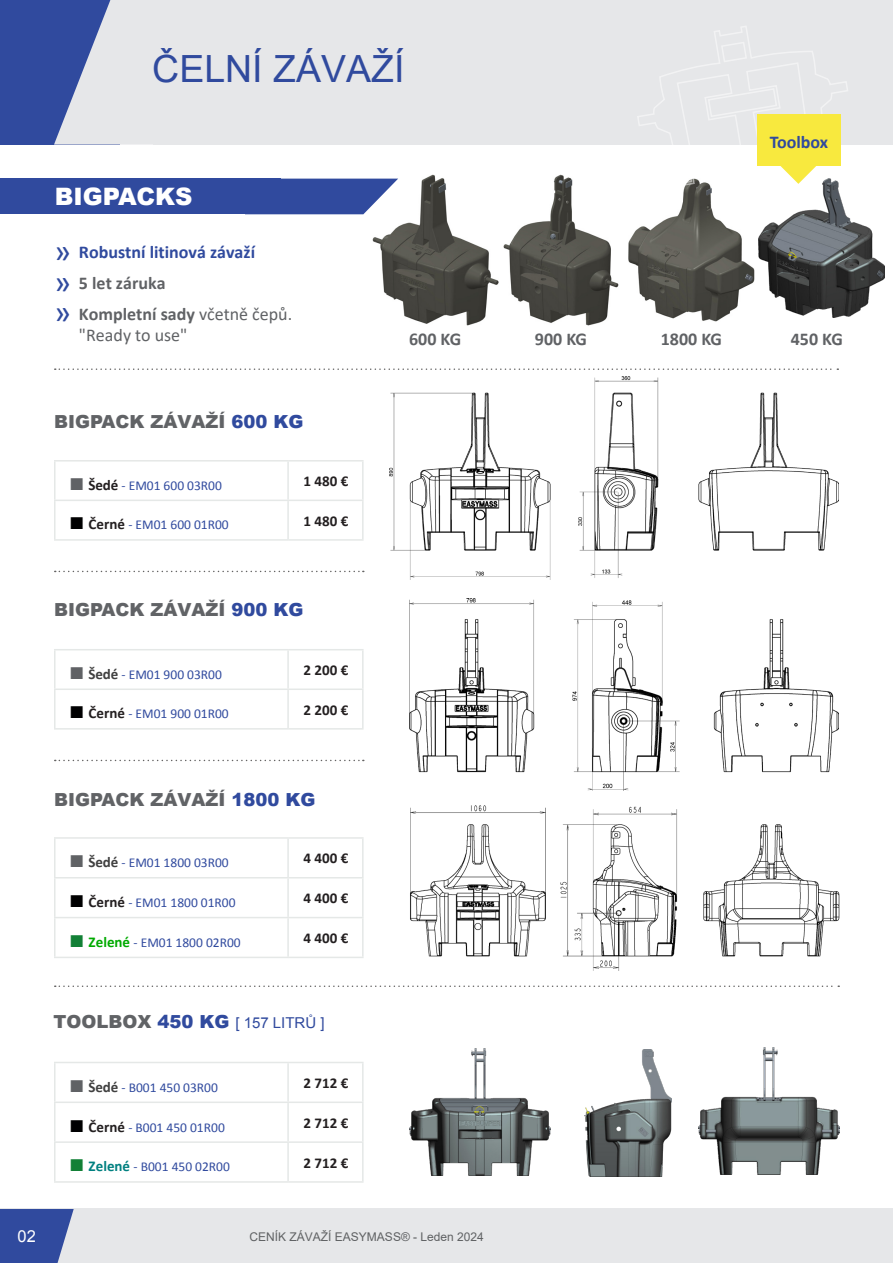
<style>
.page{position:relative;width:893px;height:1263px;background:#fff}
.page>*{position:absolute;margin:0;border:0;box-sizing:border-box;transform-origin:0 0}
.t1{font:37.5px "Arial";color:#304a9e}
.t2{font:33px "Calibri";color:#304a9e}
.t3{font:900 24px "Arial";color:#fff}
.t4{font:700 18px/30.6px "Calibri";color:#606265}
.t5{font:900 18px "Arial";color:#616366}
.t6{font:18px "Calibri";color:#606265}
.t7{font:700 18px "Calibri";color:#304a9e}
.t8{font:16.5px "Arial";color:#fff}
.t9{font:700 15px "Calibri";color:#231f20}
.t10{font:15px "Arial";color:#304a9e}
.t11{font:13.5px "Calibri";color:#304a9e}
.t12{font:12px "Arial";color:#606264}
.s1{color:#304a9e}
.s2{font-weight:400}
.s3{font-family:"Arial";font-size:25.5px;color:#606265}
.s4{font-weight:700;font-size:15px;color:#231f20}
.s5{font-family:"Arial";font-size:25.5px;color:#000001}
.s6{font-weight:700;font-size:15px;color:#404040}
.s7{font-family:"Arial";font-size:25.5px;color:#128036}
.s8{font-weight:700;font-size:15px;color:#0a0}
.s9{font-weight:900;font-size:18px;color:#616366}
.s10{font-weight:900;font-size:18px}
.s11{font-weight:700;font-size:15px;color:#008080}
</style>
<div class="page">
<img style="left:372px;top:174px;width:126px;height:152px">
<img style="left:504px;top:174px;width:114px;height:152px">
<img style="left:628px;top:187px;width:126px;height:135px">
<img style="left:410px;top:805px;width:430px;height:165px">
<div style="left:0;top:1209px;width:893px;height:54px;background:#e6e7e9"></div>
<svg style="left:0;top:1209px;width:74px;height:54px;background:#445ba6"></svg>
<div style="left:0;top:0;width:119px;height:145px;background:#304a9e"></div>
<div style="left:153px;top:0;width:740px;height:144px;background:#e6e7e9"></div>
<svg style="left:54px;top:0;width:523px;height:145px"></svg>
<div style="left:0;top:179px;width:281px;height:35px;background:#304a9e"></div>
<svg style="left:281px;top:179px;width:117px;height:35px;background:#4e64ac"></svg>
<img style="left:389px;top:377px;width:450px;height:202px">
<hr style="left:54px;top:460px;width:234px;height:1px;background:#e5e8e7">
<hr style="left:54px;top:461px;width:2px;height:39px;background:#e5e8e7">
<hr style="left:288px;top:460px;width:76px;height:1px;background:#e5e8e7">
<hr style="left:287px;top:461px;width:2px;height:39px;background:#e5e8e7">
<hr style="left:362px;top:461px;width:2px;height:39px;background:#e5e8e7">
<hr style="left:54px;top:500px;width:234px;height:1px;background:#e5e8e7">
<hr style="left:54px;top:501px;width:2px;height:38px;background:#e5e8e7">
<hr style="left:288px;top:500px;width:76px;height:1px;background:#e5e8e7">
<hr style="left:287px;top:501px;width:2px;height:38px;background:#e5e8e7">
<hr style="left:362px;top:501px;width:2px;height:38px;background:#e5e8e7">
<hr style="left:54px;top:539px;width:234px;height:2px;background:#e5e8e7">
<hr style="left:288px;top:539px;width:76px;height:2px;background:#e5e8e7">
<img style="left:409px;top:598px;width:430px;height:193px">
<hr style="left:54px;top:649px;width:234px;height:1px;background:#e5e8e7">
<hr style="left:54px;top:650px;width:2px;height:38px;background:#e5e8e7">
<hr style="left:288px;top:649px;width:76px;height:1px;background:#e5e8e7">
<hr style="left:287px;top:650px;width:2px;height:38px;background:#e5e8e7">
<hr style="left:362px;top:650px;width:2px;height:38px;background:#e5e8e7">
<hr style="left:54px;top:688px;width:234px;height:2px;background:#e5e8e7">
<hr style="left:54px;top:690px;width:2px;height:38px;background:#e5e8e7">
<hr style="left:288px;top:688px;width:76px;height:2px;background:#e5e8e7">
<hr style="left:287px;top:690px;width:2px;height:38px;background:#e5e8e7">
<hr style="left:362px;top:690px;width:2px;height:38px;background:#e5e8e7">
<hr style="left:54px;top:728px;width:234px;height:2px;background:#e5e8e7">
<hr style="left:288px;top:728px;width:76px;height:2px;background:#e5e8e7">
<hr style="left:54px;top:837px;width:234px;height:2px;background:#e5e8e7">
<hr style="left:54px;top:839px;width:2px;height:38px;background:#e5e8e7">
<hr style="left:288px;top:837px;width:76px;height:2px;background:#e5e8e7">
<hr style="left:287px;top:839px;width:2px;height:38px;background:#e5e8e7">
<hr style="left:362px;top:839px;width:2px;height:38px;background:#e5e8e7">
<hr style="left:54px;top:877px;width:234px;height:1px;background:#e5e8e7">
<hr style="left:54px;top:878px;width:2px;height:39px;background:#e5e8e7">
<hr style="left:288px;top:877px;width:76px;height:1px;background:#e5e8e7">
<hr style="left:287px;top:878px;width:2px;height:39px;background:#e5e8e7">
<hr style="left:362px;top:878px;width:2px;height:39px;background:#e5e8e7">
<hr style="left:54px;top:917px;width:234px;height:1px;background:#e5e8e7">
<hr style="left:54px;top:918px;width:2px;height:39px;background:#e5e8e7">
<hr style="left:288px;top:917px;width:76px;height:1px;background:#e5e8e7">
<hr style="left:287px;top:918px;width:2px;height:39px;background:#e5e8e7">
<hr style="left:362px;top:918px;width:2px;height:39px;background:#e5e8e7">
<hr style="left:54px;top:957px;width:234px;height:1px;background:#e5e8e7">
<hr style="left:288px;top:957px;width:76px;height:1px;background:#e5e8e7">
<svg style="left:55px;top:368px;width:783px;height:2px"></svg>
<img style="left:758px;top:187px;width:126px;height:131px">
<hr style="left:54px;top:1062px;width:234px;height:1px;background:#e5e8e7">
<hr style="left:54px;top:1063px;width:2px;height:38px;background:#e5e8e7">
<hr style="left:288px;top:1062px;width:76px;height:1px;background:#e5e8e7">
<hr style="left:287px;top:1063px;width:2px;height:38px;background:#e5e8e7">
<hr style="left:362px;top:1063px;width:2px;height:38px;background:#e5e8e7">
<hr style="left:54px;top:1101px;width:234px;height:2px;background:#e5e8e7">
<hr style="left:54px;top:1103px;width:2px;height:38px;background:#e5e8e7">
<hr style="left:288px;top:1101px;width:76px;height:2px;background:#e5e8e7">
<hr style="left:287px;top:1103px;width:2px;height:38px;background:#e5e8e7">
<hr style="left:362px;top:1103px;width:2px;height:38px;background:#e5e8e7">
<hr style="left:54px;top:1141px;width:234px;height:2px;background:#e5e8e7">
<hr style="left:54px;top:1143px;width:2px;height:38px;background:#e5e8e7">
<hr style="left:288px;top:1141px;width:76px;height:2px;background:#e5e8e7">
<hr style="left:287px;top:1143px;width:2px;height:38px;background:#e5e8e7">
<hr style="left:362px;top:1143px;width:2px;height:38px;background:#e5e8e7">
<hr style="left:54px;top:1181px;width:234px;height:2px;background:#e5e8e7">
<hr style="left:288px;top:1181px;width:76px;height:2px;background:#e5e8e7">
<img style="left:409px;top:1048px;width:142px;height:127px">
<img style="left:584px;top:1049px;width:87px;height:127px">
<img style="left:698px;top:1048px;width:142px;height:126px">
<svg style="left:636px;top:26px;width:213px;height:161px"></svg>
<svg style="left:55px;top:571px;width:309px;height:1px"></svg>
<svg style="left:55px;top:760px;width:309px;height:1px"></svg>
<svg style="left:55px;top:985px;width:784px;height:2px"></svg>
<p class="t1" style="left:152px;top:43px;width:254px">ČELNÍ ZÁVAŽÍ</p>
<p class="t3" style="left:55px;top:179px;width:139px">BIGPACKS</p>
<p class="t2" style="left:54px;top:232px;width:18px">»</p>
<p class="t2" style="left:54px;top:263px;width:18px">»</p>
<p class="t2" style="left:54px;top:293px;width:18px">»</p>
<p class="t4" style="left:79px;top:237px;width:215px"><span class="s1">Robustní litinová závaží<br></span>5 let záruka<br>Kompletní sady <span class="s2">včetně čepů.</span></p>
<p class="t6" style="left:79px;top:323px;width:110px">"Ready to use"</p>
<p class="t5" style="left:54px;top:408px;width:251px">BIGPACK ZÁVAŽÍ <span class="s1">600 KG</span></p>
<p class="t11" style="left:69px;top:477px;width:154px"><span class="s3">■</span> <span class="s4">Šedé</span> - EM01 600 03R00</p>
<p class="t9" style="left:303px;top:472px;width:46px">1 480 €</p>
<p class="t11" style="left:69px;top:516px;width:161px"><span class="s5">■</span> <span class="s4">Černé</span> - EM01 600 01R00</p>
<p class="t9" style="left:303px;top:511px;width:46px">1 480 €</p>
<p class="t5" style="left:54px;top:597px;width:251px">BIGPACK ZÁVAŽÍ <span class="s1">900 KG</span></p>
<p class="t11" style="left:69px;top:666px;width:154px"><span class="s3">■</span> <span class="s6">Šedé</span> - EM01 900 03R00</p>
<p class="t9" style="left:303px;top:659px;width:46px">2 200 €</p>
<p class="t11" style="left:69px;top:705px;width:161px"><span class="s5">■</span> <span class="s4">Černé</span> - EM01 900 01R00</p>
<p class="t9" style="left:303px;top:699px;width:46px">2 200 €</p>
<p class="t4" style="left:409px;top:324px;width:54px">600 KG</p>
<p class="t4" style="left:535px;top:324px;width:54px">900 KG</p>
<p class="t4" style="left:661px;top:324px;width:63px">1800 KG</p>
<p class="t5" style="left:54px;top:786px;width:263px">BIGPACK ZÁVAŽÍ <span class="s1">1800 KG</span></p>
<p class="t11" style="left:69px;top:854px;width:161px"><span class="s3">■</span> <span class="s6">Šedé</span> - EM01 1800 03R00</p>
<p class="t9" style="left:303px;top:848px;width:46px">4 400 €</p>
<p class="t11" style="left:69px;top:894px;width:168px"><span class="s5">■</span> <span class="s4">Černé</span> - EM01 1800 01R00</p>
<p class="t9" style="left:303px;top:888px;width:46px">4 400 €</p>
<p class="t11" style="left:69px;top:934px;width:173px"><span class="s7">■</span> <span class="s8">Zelené</span> - EM01 1800 02R00</p>
<p class="t9" style="left:303px;top:927px;width:46px">4 400 €</p>
<p class="t10" style="left:53px;top:1013px;width:273px"><span class="s9">TOOLBOX</span> <span class="s10">450 KG</span> [ 157 LITRŮ ]</p>
<p class="t11" style="left:69px;top:1079px;width:150px"><span class="s3">■</span> <span class="s6">Šedé</span> - B001 450 03R00</p>
<p class="t9" style="left:303px;top:1072px;width:46px">2 712 €</p>
<p class="t11" style="left:69px;top:1118px;width:157px"><span class="s5">■</span> <span class="s4">Černé</span> - B001 450 01R00</p>
<p class="t9" style="left:303px;top:1112px;width:46px">2 712 €</p>
<p class="t11" style="left:69px;top:1158px;width:162px"><span class="s7">■</span> <span class="s11">Zelené</span> - B001 450 02R00</p>
<p class="t9" style="left:303px;top:1152px;width:46px">2 712 €</p>
<p class="t8" style="left:18px;top:1225px;width:20px">02</p>
<p class="t12" style="left:250px;top:1229px;width:236px">CENÍK ZÁVAŽÍ EASYMASS® - Leden 2024</p>
<p class="t7" style="left:770px;top:130px;width:60px">Toolbox</p>
<p class="t4" style="left:791px;top:324px;width:54px">450 KG</p>
</div>
